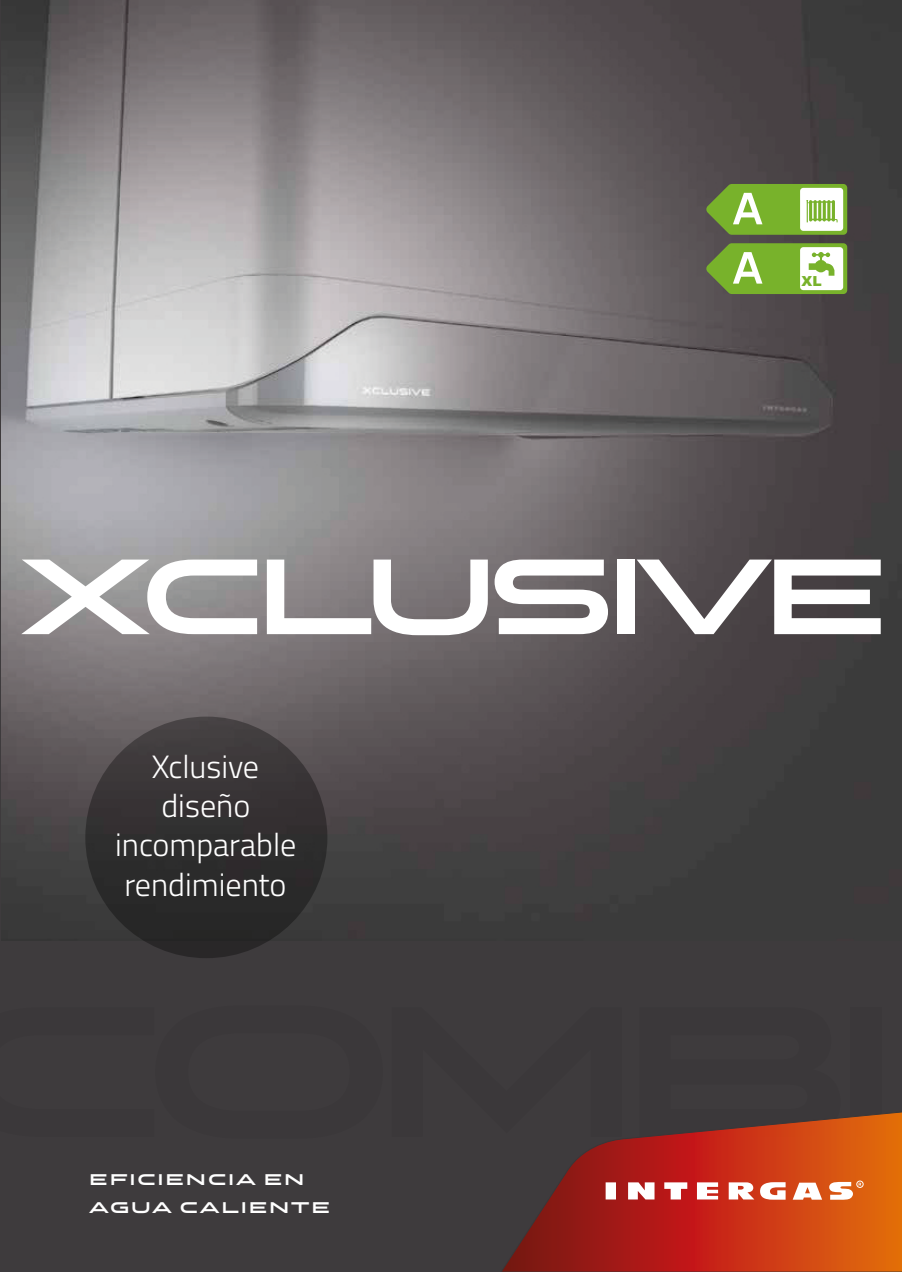
<style>
.page{position:relative;width:902px;height:1272px;background:#fff}
.page>*{position:absolute;margin:0;border:0;box-sizing:border-box;transform-origin:0 0}
.t1{font:106.5px "Stereo Gothic 750 Regular 2";letter-spacing:-.1em;color:#fff}
.t2{font:300 32.25px/39.3px "Titillium Web";color:#fff;text-align:center}
.t3{font:15.45px/27.6px "Stereo Gothic 750 Regular 2";letter-spacing:.12em;color:#fff}
.t4{font:900 13.95px "Arial";color:#78b22b}
</style>
<div class="page">
<div style="left:0;top:0;width:901px;height:1271px;background:#3e3b3d"></div>
<img style="left:1px;top:0;width:847px;height:940px">
<div style="left:85px;top:716px;width:242px;height:242px;background:linear-gradient(to bottom,#443f41,#212222);border-radius:50%"></div>
<svg style="left:705px;top:243px;width:142px;height:51px;background:#99bd67"></svg>
<svg style="left:705px;top:184px;width:142px;height:51px;background:#96bc63"></svg>
<svg style="left:502px;top:1112px;width:399px;height:159px"></svg>
<svg style="left:605px;top:1182px;width:180px;height:17px;background:#e3a19c"></svg>
<svg style="left:792px;top:1182px;width:30px;height:17px"></svg>
<svg style="left:829px;top:1181px;width:23px;height:18px"></svg>
<div style="left:856px;top:1180px;width:7px;height:7px;border:1px solid #fff;border-radius:50%"></div>
<p class="t4" style="left:801px;top:276px;width:22px">XL</p>
<h1 class="t1" style="left:21px;top:542px;width:869px">XCLUSIVE</h1>
<p class="t2" style="left:115px;top:745px;width:183px">Xclusive diseño incomparable rendimiento</p>
<p class="t3" style="left:89px;top:1165px;width:242px">EFICIENCIA EN<br>AGUA CALIENTE</p>
</div>
